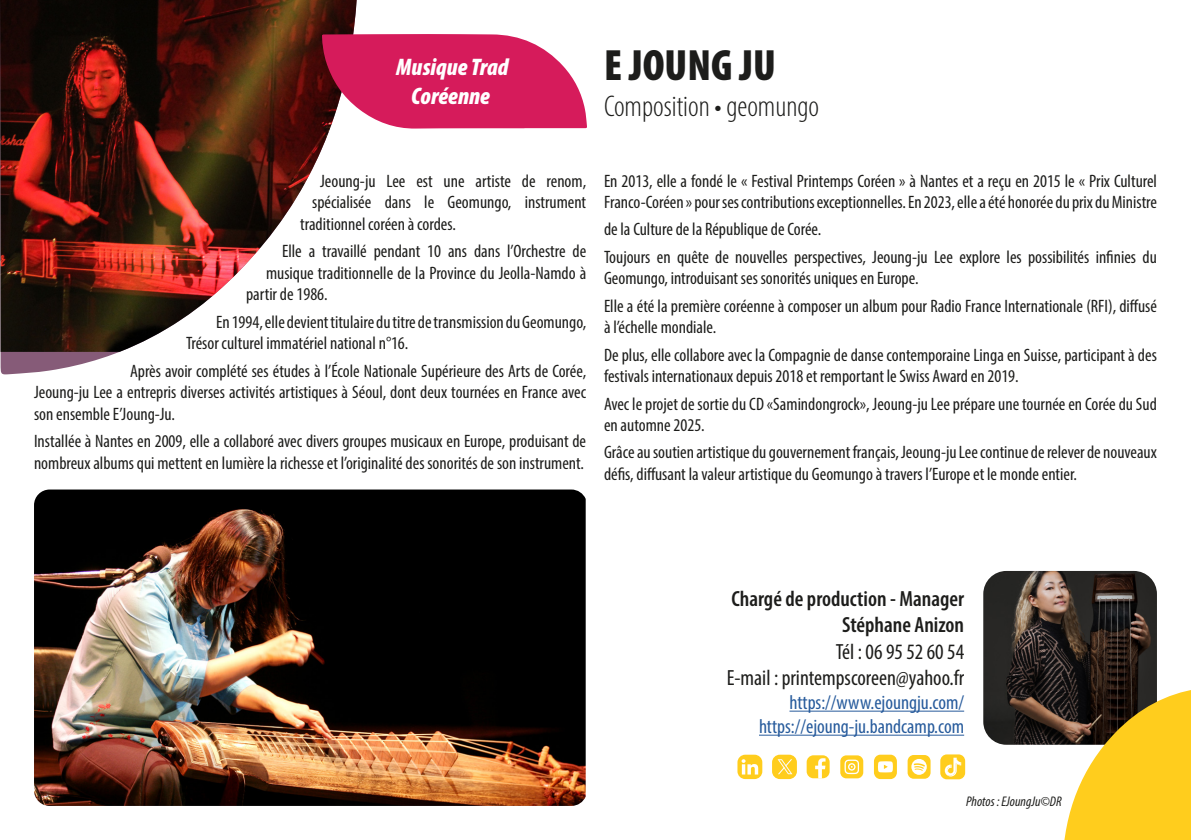
<style>
.page{position:relative;width:1191px;height:840px;background:#fff}
.page>*{position:absolute;margin:0;border:0;box-sizing:border-box;transform-origin:0 0}
.t1{font:900 condensed 44px "Myriad Pro";color:#1d1d1b}
.t2{font:300 condensed 30px "Myriad Pro";color:#1d1d1b}
.t3{font:italic 900 condensed 24px/28.8px "Myriad Pro";color:#fff;text-align:center}
.t4{font:condensed 22px "Myriad Pro";color:#1d1d1b}
.t5{font:600 condensed 22px/26.4px "Myriad Pro";color:#1d1d1b;text-align:right}
.t6{font:condensed 20px "Myriad Pro";color:#275b9c}
.t7{font:condensed 18px/21.6px "Myriad Pro";color:#1d1d1b}
.t8{font:italic condensed 14px "Myriad Pro";color:#1d1d1b}
</style>
<div class="page">
<img style="left:983px;top:570px;width:174px;height:174px">
<svg style="left:0;top:351px;width:122px;height:23px;fill:#865b78"></svg>
<img style="left:0;top:0;width:357px;height:351px">
<svg style="left:322px;top:34px;width:265px;height:95px;background:#d5366c"></svg>
<div style="left:874px;top:754px;width:23px;height:24px;background:#ffcd1d;border-radius:7px"></div>
<svg style="left:878px;top:761px;width:15px;height:11px"></svg>
<div style="left:806px;top:754px;width:23px;height:23px;background:#ffcd1d;border-radius:7px"></div>
<svg style="left:815px;top:758px;width:10px;height:20px"></svg>
<div style="left:840px;top:755px;width:23px;height:23px;background:#ffcd1d;border-radius:6px"></div>
<svg style="left:844px;top:759px;width:15px;height:14px"></svg>
<div style="left:907px;top:754px;width:23px;height:24px;background:#ffcd1d;border-radius:6px"></div>
<svg style="left:911px;top:759px;width:15px;height:15px"></svg>
<div style="left:940px;top:754px;width:25px;height:24px;background:#ffcd1d;border-radius:7px"></div>
<svg style="left:944px;top:757px;width:17px;height:19px"></svg>
<div style="left:772px;top:754px;width:25px;height:24px;background:#ffcd1d;border-radius:8px"></div>
<svg style="left:777px;top:759px;width:15px;height:14px"></svg>
<svg style="left:737px;top:754px;width:25px;height:24px"></svg>
<svg style="left:741px;top:758px;width:17px;height:16px"></svg>
<hr style="left:789px;top:710px;width:175px;height:1px;background:#275b9c">
<hr style="left:759px;top:734px;width:205px;height:1px;background:#275b9c">
<img style="left:34px;top:489px;width:551px;height:316px">
<svg style="left:1062px;top:686px;width:129px;height:153px;background:#d0ac32"></svg>
<p class="t3" style="left:396px;top:52px;width:114px">Musique Trad<br>Coréenne</p>
<p class="t1" style="left:604px;top:37px;width:174px">E JOUNG JU</p>
<p class="t2" style="left:604px;top:88px;width:217px">Composition • geomungo</p>
<p class="t7" style="left:320px;top:169px;width:267px">Jeoung-ju Lee est une artiste de renom,</p>
<p class="t7" style="left:312px;top:191px;width:275px">spécialisée dans le Geomungo, instrument</p>
<p class="t7" style="left:300px;top:213px;width:157px">traditionnel coréen à cordes.</p>
<p class="t7" style="left:282px;top:240px;width:306px">Elle a travaillé pendant 10 ans dans l’Orchestre de</p>
<p class="t7" style="left:266px;top:261px;width:322px">musique traditionnelle de la Province du Jeolla-Namdo à</p>
<p class="t7" style="left:246px;top:283px;width:83px">partir de 1986.</p>
<p class="t7" style="left:186px;top:310px;width:401px;text-indent:30px">En 1994, elle devient titulaire du titre de transmission du Geomungo,<br>Trésor culturel immatériel national n°16.</p>
<p class="t7" style="left:34px;top:359px;width:554px;text-align:justify;text-indent:96px">Après avoir complété ses études à l’École Nationale Supérieure des Arts de Corée, Jeoung-ju Lee a entrepris diverses activités artistiques à Séoul, dont deux tournées en France avec son ensemble E’Joung-Ju.</p>
<p class="t7" style="left:34px;top:430px;width:553px">Installée à Nantes en 2009, elle a collaboré avec divers groupes musicaux en Europe, produisant de nombreux albums qui mettent en lumière la richesse et l’originalité des sonorités de son instrument.</p>
<p class="t7" style="left:604px;top:169px;width:554px">En 2013, elle a fondé le « Festival Printemps Coréen » à Nantes et a reçu en 2015 le « Prix Culturel<br>Franco-Coréen » pour ses contributions exceptionnelles. En 2023, elle a été honorée du prix du Ministre</p>
<p class="t7" style="left:604px;top:218px;width:219px">de la Culture de la République de Corée.</p>
<p class="t7" style="left:604px;top:245px;width:554px">Toujours en quête de nouvelles perspectives, Jeoung-ju Lee explore les possibilités infinies du<br>Geomungo, introduisant ses sonorités uniques en Europe.</p>
<p class="t7" style="left:604px;top:294px;width:554px">Elle a été la première coréenne à composer un album pour Radio France Internationale (RFI), diffusé à l’échelle mondiale.</p>
<p class="t7" style="left:604px;top:343px;width:554px">De plus, elle collabore avec la Compagnie de danse contemporaine Linga en Suisse, participant à des festivals internationaux depuis 2018 et remportant le Swiss Award en 2019.</p>
<p class="t7" style="left:604px;top:392px;width:554px">Avec le projet de sortie du CD «Samindongrock», Jeoung-ju Lee prépare une tournée en Corée du Sud en automne 2025.</p>
<p class="t7" style="left:604px;top:441px;width:554px">Grâce au soutien artistique du gouvernement français, Jeoung-ju Lee continue de relever de nouveaux défis, diffusant la valeur artistique du Geomungo à travers l’Europe et le monde entier.</p>
<p class="t5" style="left:731px;top:584px;width:234px">Chargé de production - Manager<br>Stéphane Anizon</p>
<p class="t4" style="left:835px;top:637px;width:130px">Tél : 06 95 52 60 54</p>
<p class="t4" style="left:726px;top:664px;width:239px">E-mail : printempscoreen@yahoo.fr</p>
<p class="t6" style="left:789px;top:690px;width:176px">https://www.ejoungju.com/</p>
<p class="t6" style="left:759px;top:714px;width:207px">https://ejoung-ju.bandcamp.com</p>
<p class="t8" style="left:966px;top:792px;width:97px">Photos : EJoungJu©DR</p>
</div>
